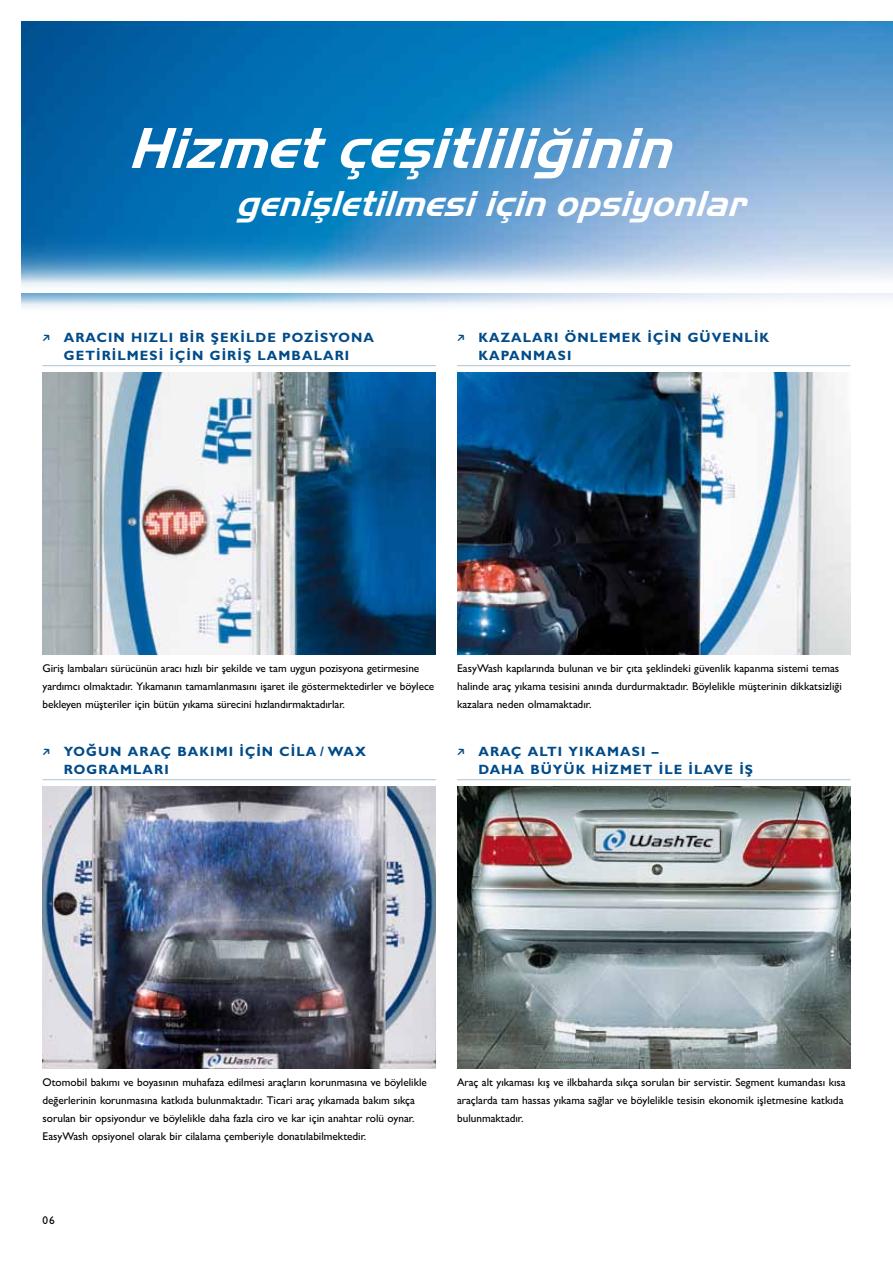
<style>
.page{position:relative;width:893px;height:1263px;background:#fff}
.page>*{position:absolute;margin:0;border:0;box-sizing:border-box;transform-origin:0 0}
.t1{font:60px "Wash Tec Gothic TR";color:#fff}
.t2{font:37.5px "Wash Tec Gothic TR";color:#fff}
.t3{font:700 13.5px/18px "Gill Sans MT Pro";letter-spacing:.08em;color:#004b89}
.t4{font:500 11.25px/18px "Gill Sans MT Pro";color:#000}
</style>
<div class="page">
<img style="left:21px;top:21px;width:872px;height:202px">
<svg style="left:21px;top:223px;width:872px;height:31px;background:#5d9fcf"></svg>
<svg style="left:21px;top:254px;width:872px;height:54px"></svg>
<img style="left:457px;top:372px;width:393px;height:282px">
<hr style="left:43px;top:365px;width:393px;height:1px;background:#abc4d0">
<hr style="left:457px;top:365px;width:393px;height:1px;background:#abc4d0">
<img style="left:43px;top:372px;width:393px;height:282px">
<img style="left:43px;top:786px;width:393px;height:282px">
<img style="left:457px;top:786px;width:393px;height:282px">
<hr style="left:43px;top:779px;width:393px;height:1px;background:#abc4d0">
<hr style="left:457px;top:779px;width:393px;height:1px;background:#abc4d0">
<h1 class="t1" style="left:128px;top:113px;width:543px">Hizmet çeşitliliğinin</h1>
<h2 class="t2" style="left:236px;top:181px;width:510px">genişletilmesi için opsiyonlar</h2>
<p class="t3" style="left:64px;top:328px;width:312px">ARACIN H IZLI BİR ŞEKİLDE POZİSYONA</p>
<p class="t3" style="left:43px;top:346px;width:17px">G</p>
<p class="t3" style="left:76px;top:346px;width:275px">ETİRİLMESİ İÇ İN G İRİŞ LAMBALARI</p>
<p class="t3" style="left:457px;top:328px;width:312px;text-indent:21px">KAZALARI ÖNLEMEK İÇİN GÜVENLİK<br>KAPANMASI</p>
<p class="t4" style="left:43px;top:659px;width:393px">Giriş lambaları sürücünün aracı hızlı bir şekilde ve tam uygun pozisyona getirmesine yardımcı olmaktadır. Yıkamanın tamamlanmasını işaret ile göstermektedirler ve böylece bekleyen müşteriler için bütün yıkama sürecini hızlandırmaktadırlar.</p>
<p class="t4" style="left:457px;top:659px;width:386px">EasyWash kapılarında bulunan ve bir çıta şeklindeki güvenlik kapanma sistemi temas halinde araç yıkama tesisini anında durdurmaktadır. Böylelikle müşterinin dikkatsizliği kazalara neden olmamaktadır.</p>
<p class="t3" style="left:64px;top:742px;width:304px">YOĞUN ARAÇ BAKIMI İÇ İN CİLA / WAX<br>ROG RAMLARI</p>
<p class="t3" style="left:478px;top:742px;width:276px">ARAÇ ALTI YIKAMASI –<br>DAHA BÜYÜK H İZMET İLE İLAVE İŞ</p>
<p class="t4" style="left:43px;top:1073px;width:386px">Otomobil bakımı ve boyasının muhafaza edilmesi araçların korunmasına ve böylelikle değerlerinin korunmasına katkıda bulunmaktadır. Ticari araç yıkamada bakım sıkça sorulan bir opsiyondur ve böylelikle daha fazla ciro ve kar için anahtar rolü oynar.<br>EasyWash opsiyonel olarak bir cilalama çemberiyle donatılabilmektedir.</p>
<p class="t4" style="left:457px;top:1073px;width:390px">Araç alt yıkaması kış ve ilkbaharda sıkça sorulan bir servistir. Segment kumandası kısa araçlarda tam hassas yıkama sağlar ve böylelikle tesisin ekonomik işletmesine katkıda bulunmaktadır.</p>
<p class="t4" style="left:43px;top:1211px;width:14px">06</p>
</div>
